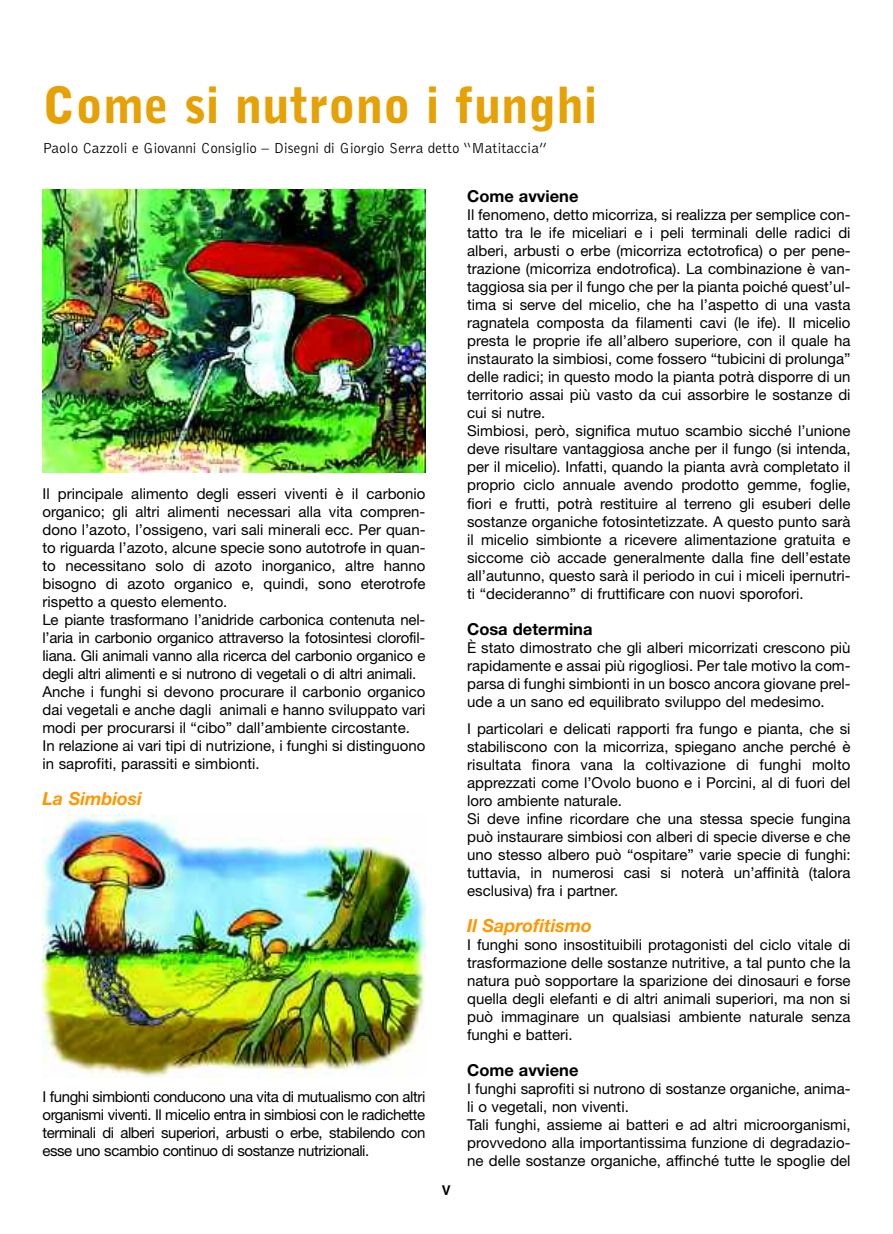
<style>
.page{position:relative;width:893px;height:1234px;background:#fff}
.page>*{position:absolute;margin:0;border:0;box-sizing:border-box;transform-origin:0 0}
.t1{font:900 49.5px "Bell Gothic";color:#e6a104}
.t2{font:italic 700 18px "Helvetica Neue";color:#fe9800}
.t3{font:700 16.5px "Helvetica Neue";color:#000}
.t4{font:15px/18px "Helvetica Neue";color:#000}
.t5{font:300 15px "Bell Gothic";color:#000}
.t6{font:700 13.5px "Helvetica";color:#000}
</style>
<div class="page">
<img style="left:42px;top:190px;width:383px;height:282px">
<img style="left:43px;top:814px;width:382px;height:263px">
<h1 class="t1" style="left:43px;top:85px;width:557px">Come si nutrono i funghi</h1>
<p class="t5" style="left:43px;top:142px;width:506px">Paolo Cazzoli e Giovanni Consiglio – Disegni di Giorgio Serra detto “Matitaccia”</p>
<p class="t3" style="left:467px;top:190px;width:113px">Come avviene</p>
<p class="t4" style="left:467px;top:206px;width:385px">Il fenomeno, detto micorriza, si realizza per semplice con&shy;tatto tra le ife miceliari e i peli terminali delle radici di alberi, arbusti o erbe (micorriza ectotrofica) o per pene&shy;trazione (micorriza endotrofica). La combinazione è van&shy;taggiosa sia per il fungo che per la pianta poiché quest’ul&shy;tima si serve del micelio, che ha l’aspetto di una vasta ragnatela composta da filamenti cavi (le ife). Il micelio presta le proprie ife all’albero superiore, con il quale ha instaurato la simbiosi, come fossero “tubicini di prolunga” delle radici; in questo modo la pianta potrà disporre di un territorio assai più vasto da cui assorbire le sostanze di cui si nutre.<br>Simbiosi, però, significa mutuo scambio sicché l’unione deve risultare vantaggiosa anche per il fungo (si intenda, per il micelio). Infatti, quando la pianta avrà completato il proprio ciclo annuale avendo prodotto gemme, foglie, fiori e frutti, potrà restituire al terreno gli esuberi delle sostanze organiche fotosintetizzate. A questo punto sarà il micelio simbionte a ricevere alimentazione gratuita e siccome ciò accade generalmente dalla fine dell’estate all’autunno, questo sarà il periodo in cui i miceli ipernutri&shy;ti “decideranno” di fruttificare con nuovi sporofori.</p>
<p class="t3" style="left:467px;top:622px;width:127px">Cosa determina</p>
<p class="t4" style="left:467px;top:638px;width:385px;text-align:justify">È stato dimostrato che gli alberi micorrizati crescono più rapidamente e assai più rigogliosi. Per tale motivo la com&shy;parsa di funghi simbionti in un bosco ancora giovane prel&shy;ude a un sano ed equilibrato sviluppo del medesimo.</p>
<p class="t4" style="left:467px;top:719px;width:385px">I particolari e delicati rapporti fra fungo e pianta, che si stabiliscono con la micorriza, spiegano anche perché è risultata finora vana la coltivazione di funghi molto apprezzati come l’Ovolo buono e i Porcini, al di fuori del loro ambiente naturale.<br>Si deve infine ricordare che una stessa specie fungina può instaurare simbiosi con alberi di specie diverse e che uno stesso albero può “ospitare” varie specie di funghi: tuttavia, in numerosi casi si noterà un’affinità (talora esclusiva) fra i partner.</p>
<p class="t2" style="left:467px;top:918px;width:126px">Il Saprofitismo</p>
<p class="t4" style="left:467px;top:935px;width:385px;text-align:justify">I funghi sono insostituibili protagonisti del ciclo vitale di trasformazione delle sostanze nutritive, a tal punto che la natura può sopportare la sparizione dei dinosauri e forse quella degli elefanti e di altri animali superiori, ma non si può immaginare un qualsiasi ambiente naturale senza funghi e batteri.</p>
<p class="t3" style="left:467px;top:1063px;width:113px">Come avviene</p>
<p class="t4" style="left:467px;top:1079px;width:385px">I funghi saprofiti si nutrono di sostanze organiche, anima&shy;li o vegetali, non viventi.<br>Tali funghi, assieme ai batteri e ad altri microorganismi, provvedono alla importantissima funzione di degradazio&shy;ne delle sostanze organiche, affinché tutte le spoglie del</p>
<p class="t4" style="left:43px;top:484px;width:385px">Il principale alimento degli esseri viventi è il carbonio organico; gli altri alimenti necessari alla vita compren&shy;dono l’azoto, l’ossigeno, vari sali minerali ecc. Per quan&shy;to riguarda l’azoto, alcune specie sono autotrofe in quan&shy;to necessitano solo di azoto inorganico, altre hanno bisogno di azoto organico e, quindi, sono eterotrofe rispetto a questo elemento.<br>Le piante trasformano l’anidride carbonica contenuta nel&shy;l’aria in carbonio organico attraverso la fotosintesi clorofil&shy;liana. Gli animali vanno alla ricerca del carbonio organico e degli altri alimenti e si nutrono di vegetali o di altri animali.<br>Anche i funghi si devono procurare il carbonio organico dai vegetali e anche dagli animali e hanno sviluppato vari modi per procurarsi il “cibo” dall’ambiente circostante.<br>In relazione ai vari tipi di nutrizione, i funghi si distinguono in saprofiti, parassiti e simbionti.</p>
<p class="t2" style="left:43px;top:791px;width:101px">La Simbiosi</p>
<p class="t4" style="left:43px;top:1087px;width:384px;text-align:justify">I funghi simbionti conducono una vita di mutualismo con altri organismi viventi. Il micelio entra in simbiosi con le radichette terminali di alberi superiori, arbusti o erbe, stabilendo con esse uno scambio continuo di sostanze nutrizionali.</p>
<p class="t6" style="left:442px;top:1182px;width:11px">V</p>
</div>
